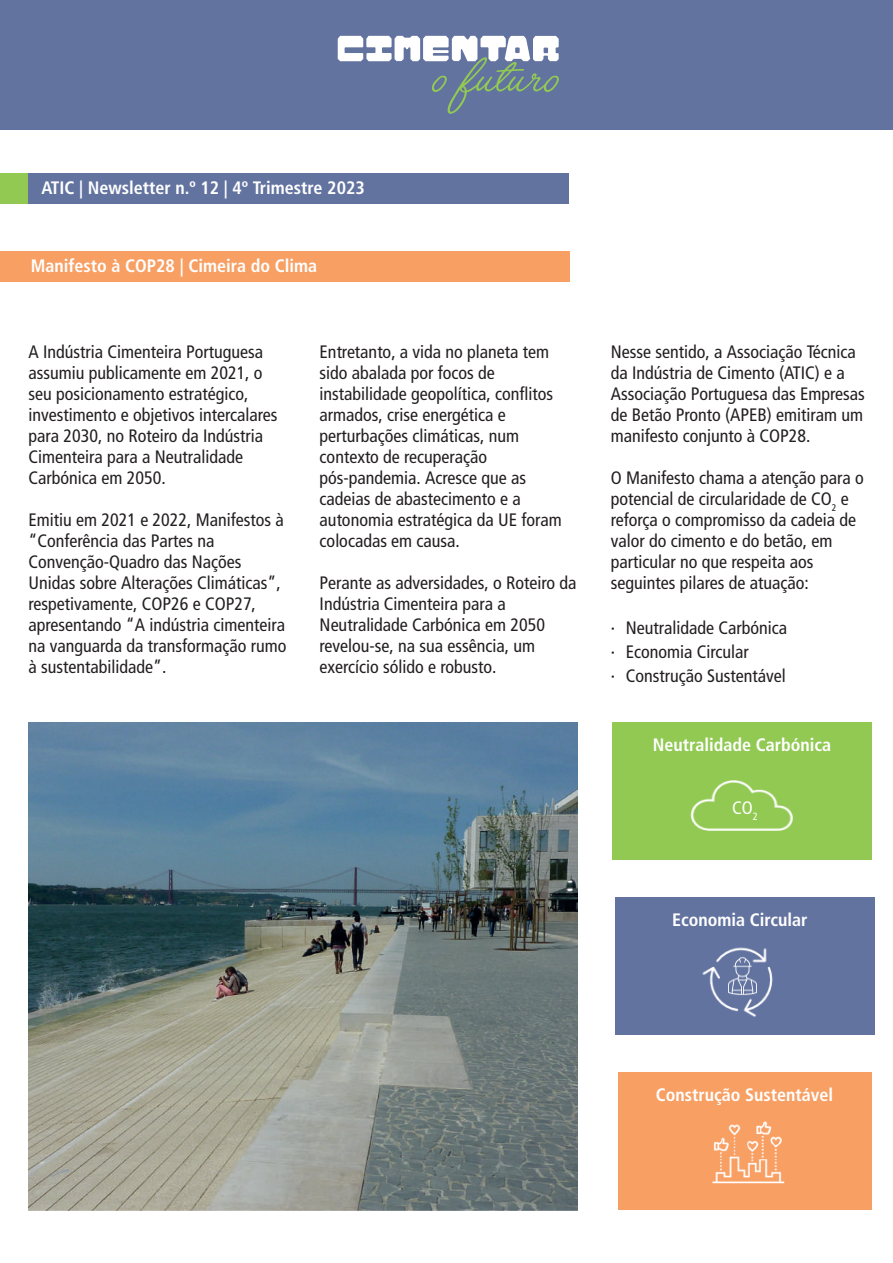
<style>
.page{position:relative;width:893px;height:1263px;background:#fff}
.page>*{position:absolute;margin:0;border:0;box-sizing:border-box;transform-origin:0 0}
.t1{font:18px/21px "Frutiger LT 57 Cn";color:#231f20}
.t2{font:18px "Frutiger LT 67 Bd Cn";color:#fff}
.t3{font:18px "Frutiger LT 57 Cn";color:#fff}
</style>
<div class="page">
<div style="left:0;top:174px;width:30px;height:30px;background:#91c953"></div>
<div style="left:28px;top:174px;width:540px;height:30px;background:#6373a0"></div>
<div style="left:0;top:251px;width:569px;height:30px;background:#f89f63"></div>
<div style="left:618px;top:1072px;width:253px;height:138px;background:#f89f63"></div>
<img style="left:712px;top:1121px;width:73px;height:63px">
<div style="left:612px;top:722px;width:260px;height:137px;background:#91c953"></div>
<img style="left:690px;top:780px;width:103px;height:51px">
<div style="left:615px;top:897px;width:259px;height:137px;background:#6373a0"></div>
<img style="left:702px;top:947px;width:71px;height:70px">
<img style="left:721px;top:955px;width:43px;height:44px">
<img style="left:28px;top:723px;width:549px;height:487px">
<div style="left:2px;top:0;width:889px;height:129px;background:#6373a0"></div>
<svg style="left:338px;top:36px;width:221px;height:78px"></svg>
<p class="t2" style="left:41px;top:177px;width:325px">ATIC | Newsletter n.º 12 | 4º Trimestre 2023</p>
<p class="t2" style="left:31px;top:255px;width:288px">Manifesto à COP28 | Cimeira do Clima</p>
<p class="t1" style="left:28px;top:341px;width:250px">A Indústria Cimenteira Portuguesa assumiu publicamente em 2021, o seu posicionamento estratégico, investimento e objetivos intercalares para 2030, no Roteiro da Indústria<br>Cimenteira para a Neutralidade<br>Carbónica em 2050.</p>
<p class="t1" style="left:28px;top:509px;width:259px">Emitiu em 2021 e 2022, Manifestos à “Conferência das Partes na<br>Convenção-Quadro das Nações<br>Unidas sobre Alterações Climáticas”, respetivamente, COP26 e COP27, apresentando “A indústria cimenteira na vanguarda da transformação rumo à sustentabilidade”.</p>
<p class="t1" style="left:320px;top:341px;width:244px">Entretanto, a vida no planeta tem sido abalada por focos de instabilidade geopolítica, conflitos armados, crise energética e perturbações climáticas, num contexto de recuperação pós-pandemia. Acresce que as cadeias de abastecimento e a autonomia estratégica da UE foram colocadas em causa.</p>
<p class="t1" style="left:320px;top:572px;width:258px">Perante as adversidades, o Roteiro da<br>Indústria Cimenteira para a<br>Neutralidade Carbónica em 2050 revelou-se, na sua essência, um exercício sólido e robusto.</p>
<p class="t1" style="left:611px;top:341px;width:255px">Nesse sentido, a Associação Técnica da Indústria de Cimento (ATIC) e a Associação Portuguesa das Empresas de Betão Pronto (APEB) emitiram um manifesto conjunto à COP28.</p>
<p class="t1" style="left:611px;top:468px;width:254px">O Manifesto chama a atenção para o potencial de circularidade de CO<sub>2</sub> e reforça o compromisso da cadeia de valor do cimento e do betão, em particular no que respeita aos seguintes pilares de atuação:</p>
<p class="t1" style="left:611px;top:616px;width:178px;line-height:24px">· Neutralidade Carbónica · Economia Circular<br>· Construção Sustentável</p>
<p class="t2" style="left:653px;top:734px;width:180px">Neutralidade Carbónica</p>
<p class="t3" style="left:732px;top:797px;width:27px">CO<sub>2</sub></p>
<p class="t2" style="left:672px;top:909px;width:137px">Economia Circular</p>
<p class="t2" style="left:656px;top:1084px;width:179px">Construção Sustentável</p>
</div>
